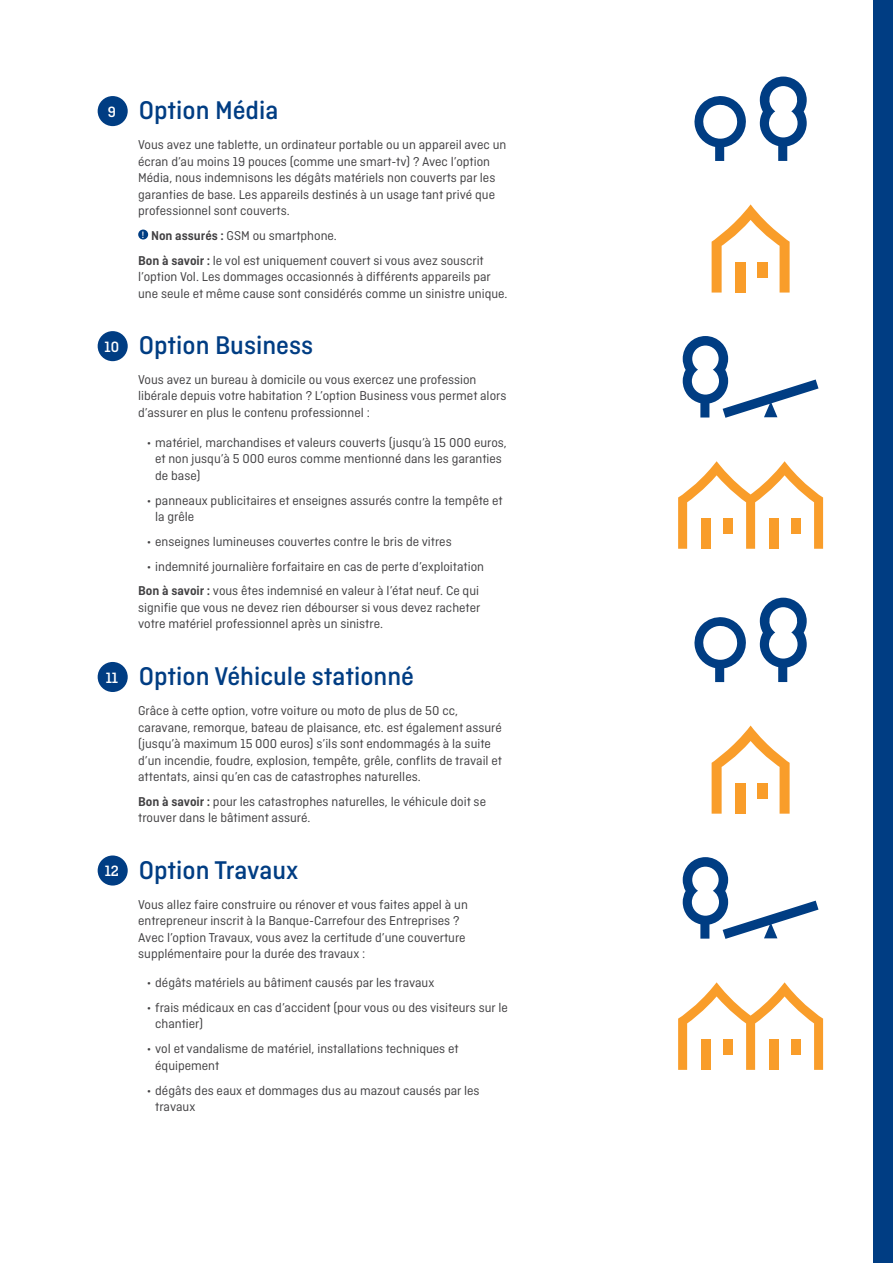
<style>
.page{position:relative;width:893px;height:1263px;background:#fff}
.page>*{position:absolute;margin:0;border:0;box-sizing:border-box;transform-origin:0 0}
.t1{font:500 27px "Ciutadella";color:#003d83}
.t2{font:500 15.75px "Ciutadella Slab";color:#fff}
.t3{font:13.5px/16.5px "Ciutadella";color:#414042}
.s1{font-weight:500;font-size:9.75px;color:#fff}
.s2{font-weight:600}
</style>
<div class="page">
<div style="left:874px;top:0;width:19px;height:1263px;background:#003d83"></div>
<svg style="left:712px;top:204px;width:78px;height:89px"></svg>
<svg style="left:712px;top:725px;width:78px;height:89px"></svg>
<svg style="left:683px;top:336px;width:135px;height:82px"></svg>
<svg style="left:683px;top:857px;width:135px;height:82px"></svg>
<svg style="left:760px;top:77px;width:47px;height:84px"></svg>
<svg style="left:694px;top:96px;width:52px;height:65px"></svg>
<svg style="left:760px;top:598px;width:47px;height:84px"></svg>
<svg style="left:694px;top:617px;width:52px;height:65px"></svg>
<svg style="left:678px;top:461px;width:145px;height:88px"></svg>
<div style="left:770px;top:518px;width:9px;height:31px;background:#f99d2a"></div>
<div style="left:791px;top:518px;width:9px;height:15px;background:#f99d2a"></div>
<svg style="left:678px;top:982px;width:145px;height:88px"></svg>
<div style="left:770px;top:1039px;width:9px;height:31px;background:#f99d2a"></div>
<div style="left:791px;top:1039px;width:9px;height:15px;background:#f99d2a"></div>
<div style="left:138px;top:230px;width:10px;height:9px;background:#003d83;border-radius:50%"></div>
<div style="left:98px;top:96px;width:30px;height:30px;background:#003d83;border-radius:50%"></div>
<div style="left:98px;top:331px;width:30px;height:30px;background:#003d83;border-radius:50%"></div>
<div style="left:98px;top:662px;width:30px;height:30px;background:#003d83;border-radius:50%"></div>
<div style="left:98px;top:855px;width:30px;height:30px;background:#003d83;border-radius:50%"></div>
<p class="t2" style="left:108px;top:103px;width:10px">9</p>
<p class="t2" style="left:105px;top:338px;width:16px">10</p>
<p class="t2" style="left:106px;top:669px;width:14px">11</p>
<p class="t2" style="left:105px;top:862px;width:16px">12</p>
<h1 class="t1" style="left:139px;top:95px;width:141px">Option Média</h1>
<p class="t3" style="left:138px;top:137px;width:370px">Vous avez une tablette, un ordinateur portable ou un appareil avec un écran d’au moins 19 pouces (comme une smart-tv) ? Avec l’option Média, nous indemnisons les dégâts matériels non couverts par les garanties de base. Les appareils destinés à un usage tant privé que professionnel sont couverts.</p>
<p class="t3" style="left:138px;top:223px;width:347px;line-height:25px"><span class="s1">!</span> <span class="s2">Non assurés :</span> GSM ou smartphone.<br><span class="s2">Bon à savoir :</span> le vol est uniquement couvert si vous avez souscrit</p>
<p class="t3" style="left:138px;top:268px;width:371px">l’option Vol. Les dommages occasionnés à différents appareils par une seule et même cause sont considérés comme un sinistre unique.</p>
<h1 class="t1" style="left:139px;top:330px;width:176px">Option Business</h1>
<p class="t3" style="left:138px;top:371px;width:370px">Vous avez un bureau à domicile ou vous exercez une profession libérale depuis votre habitation ? L’option Business vous permet alors d’assurer en plus le contenu professionnel :</p>
<p class="t3" style="left:155px;top:434px;width:353px;text-indent:-9px">• matériel, marchandises et valeurs couverts (jusqu’à 15 000 euros, et non jusqu’à 5 000 euros comme mentionné dans les garanties de base)</p>
<p class="t3" style="left:155px;top:492px;width:349px;text-indent:-9px">• panneaux publicitaires et enseignes assurés contre la tempête et la grêle</p>
<p class="t3" style="left:147px;top:533px;width:306px">• enseignes lumineuses couvertes contre le bris de vitres</p>
<p class="t3" style="left:138px;top:554px;width:347px;line-height:24.3px;text-indent:9px">• indemnité journalière forfaitaire en cas de perte d’exploitation<br><span class="s2">Bon à savoir :</span> vous êtes indemnisé en valeur à l’état neuf. Ce qui</p>
<p class="t3" style="left:138px;top:599px;width:344px">signifie que vous ne devez rien débourser si vous devez racheter votre matériel professionnel après un sinistre.</p>
<h1 class="t1" style="left:139px;top:661px;width:277px">Option Véhicule stationné</h1>
<p class="t3" style="left:138px;top:702px;width:365px">Grâce à cette option, votre voiture ou moto de plus de 50 cc, caravane, remorque, bateau de plaisance, etc. est également assuré (jusqu’à maximum 15 000 euros) s’ils sont endommagés à la suite d’un incendie, foudre, explosion, tempête, grêle, conflits de travail et attentats, ainsi qu’en cas de catastrophes naturelles.</p>
<p class="t3" style="left:138px;top:793px;width:349px"><span class="s2">Bon à savoir :</span> pour les catastrophes naturelles, le véhicule doit se trouver dans le bâtiment assuré.</p>
<h1 class="t1" style="left:139px;top:855px;width:161px">Option Travaux</h1>
<p class="t3" style="left:138px;top:896px;width:331px">Vous allez faire construire ou rénover et vous faites appel à un entrepreneur inscrit à la Banque-Carrefour des Entreprises ?<br>Avec l’option Travaux, vous avez la certitude d’une couverture supplémentaire pour la durée des travaux :</p>
<p class="t3" style="left:147px;top:974px;width:289px">• dégâts matériels au bâtiment causés par les travaux</p>
<p class="t3" style="left:155px;top:999px;width:354px;text-indent:-9px">• frais médicaux en cas d’accident (pour vous ou des visiteurs sur le chantier)</p>
<p class="t3" style="left:155px;top:1040px;width:305px;text-indent:-9px">• vol et vandalisme de matériel, installations techniques et équipement</p>
<p class="t3" style="left:155px;top:1082px;width:326px;text-indent:-9px">• dégâts des eaux et dommages dus au mazout causés par les travaux</p>
</div>
